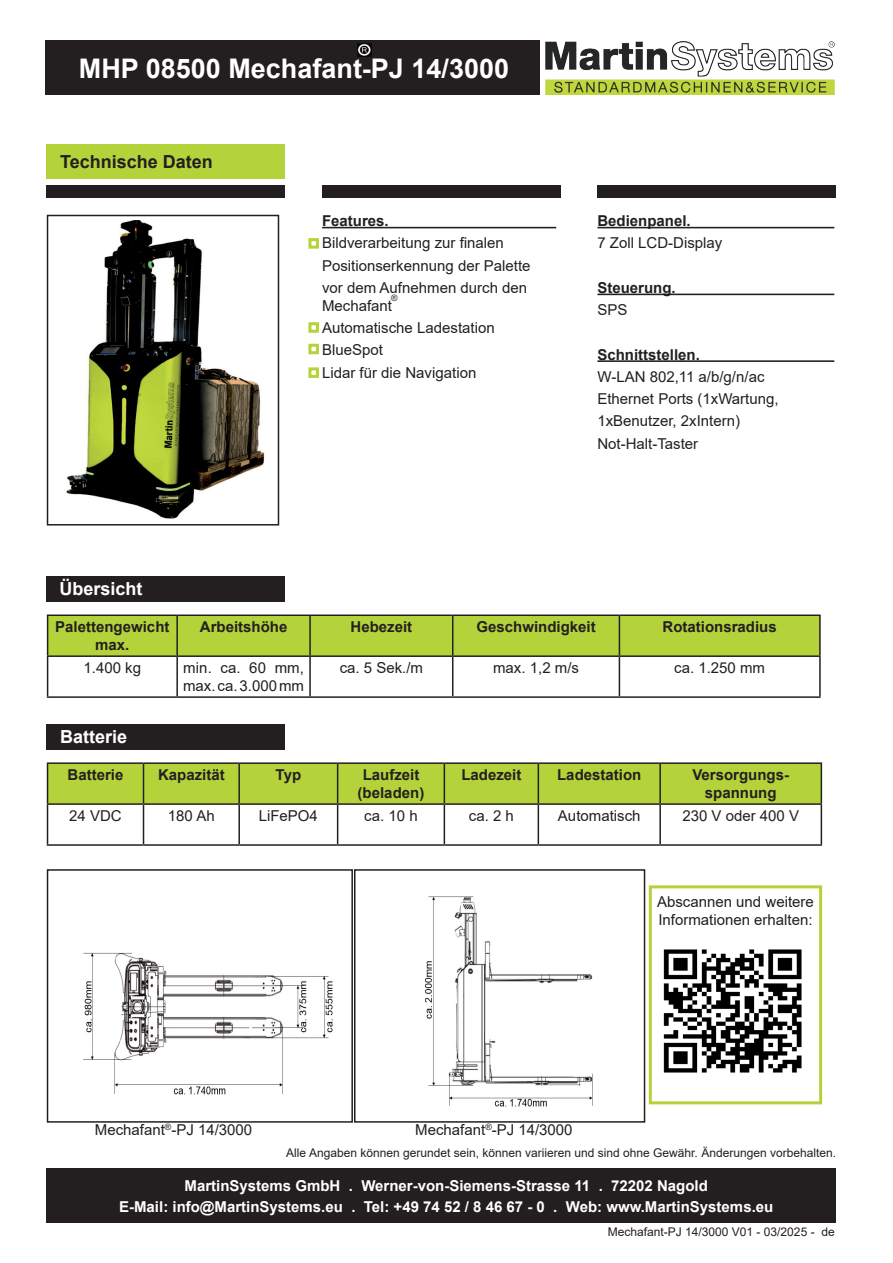
<style>
.page{position:relative;width:893px;height:1263px;background:#fff}
.page>*{position:absolute;margin:0;border:0;box-sizing:border-box;transform-origin:0 0}
.t1{font:700 27px "Arial";color:#fff}
.t2{font:700 18px "Arial";color:#fff}
.t3{font:700 18px "Arial";color:#231f20}
.t4{font:15px/22.2px "Arial";color:#231f20}
.t5{font:700 15px/18px "Arial";color:#231f20;text-align:center}
.t6{font:700 15px/21px "Arial";color:#fff;text-align:center}
.t7{font:12px "Arial";color:#231f20}
.t8{font:8.7px "Arial";color:#231f20}
</style>
<div class="page">
<div style="left:47px;top:145px;width:238px;height:34px;background:#b4d33b"></div>
<div style="left:322px;top:185px;width:238px;height:13px;background:#231f20"></div>
<div style="left:597px;top:185px;width:239px;height:13px;background:#231f20"></div>
<div style="left:47px;top:185px;width:238px;height:13px;background:#231f20"></div>
<hr style="left:597px;top:227px;width:237px;height:1px;background:#231f20">
<hr style="left:597px;top:294px;width:237px;height:1px;background:#231f20">
<hr style="left:597px;top:360px;width:237px;height:2px;background:#231f20">
<hr style="left:322px;top:227px;width:234px;height:1px;background:#231f20">
<div style="left:47px;top:724px;width:238px;height:25px;background:#231f20"></div>
<div style="left:48px;top:616px;width:771px;height:39px;background:#b4d33b"></div>
<hr style="left:47px;top:614px;width:130px;height:2px;background:#231f20">
<hr style="left:47px;top:616px;width:1px;height:39px;background:#231f20">
<hr style="left:177px;top:614px;width:133px;height:2px;background:#231f20">
<hr style="left:176px;top:616px;width:2px;height:39px;background:#231f20">
<hr style="left:310px;top:614px;width:143px;height:2px;background:#231f20">
<hr style="left:309px;top:616px;width:2px;height:39px;background:#231f20">
<hr style="left:453px;top:614px;width:166px;height:2px;background:#231f20">
<hr style="left:452px;top:616px;width:1px;height:39px;background:#231f20">
<hr style="left:619px;top:614px;width:202px;height:2px;background:#231f20">
<hr style="left:619px;top:616px;width:1px;height:39px;background:#231f20">
<hr style="left:819px;top:616px;width:2px;height:39px;background:#231f20">
<hr style="left:47px;top:655px;width:130px;height:2px;background:#231f20">
<hr style="left:47px;top:657px;width:1px;height:39px;background:#231f20">
<hr style="left:177px;top:655px;width:133px;height:2px;background:#231f20">
<hr style="left:176px;top:657px;width:2px;height:39px;background:#231f20">
<hr style="left:310px;top:655px;width:143px;height:2px;background:#231f20">
<hr style="left:309px;top:657px;width:2px;height:39px;background:#231f20">
<hr style="left:453px;top:655px;width:166px;height:2px;background:#231f20">
<hr style="left:452px;top:657px;width:1px;height:39px;background:#231f20">
<hr style="left:619px;top:655px;width:202px;height:2px;background:#231f20">
<hr style="left:619px;top:657px;width:1px;height:39px;background:#231f20">
<hr style="left:819px;top:657px;width:2px;height:39px;background:#231f20">
<hr style="left:47px;top:696px;width:130px;height:2px;background:#231f20">
<hr style="left:177px;top:696px;width:133px;height:2px;background:#231f20">
<hr style="left:310px;top:696px;width:143px;height:2px;background:#231f20">
<hr style="left:453px;top:696px;width:166px;height:2px;background:#231f20">
<hr style="left:619px;top:696px;width:202px;height:2px;background:#231f20">
<div style="left:48px;top:764px;width:773px;height:39px;background:#b4d33b"></div>
<hr style="left:47px;top:762px;width:97px;height:2px;background:#231f20">
<hr style="left:47px;top:764px;width:1px;height:39px;background:#231f20">
<hr style="left:144px;top:762px;width:95px;height:2px;background:#231f20">
<hr style="left:143px;top:764px;width:1px;height:39px;background:#231f20">
<hr style="left:239px;top:762px;width:99px;height:2px;background:#231f20">
<hr style="left:238px;top:764px;width:2px;height:39px;background:#231f20">
<hr style="left:338px;top:762px;width:106px;height:2px;background:#231f20">
<hr style="left:337px;top:764px;width:1px;height:39px;background:#231f20">
<hr style="left:444px;top:762px;width:94px;height:2px;background:#231f20">
<hr style="left:444px;top:764px;width:1px;height:39px;background:#231f20">
<hr style="left:538px;top:762px;width:122px;height:2px;background:#231f20">
<hr style="left:538px;top:764px;width:1px;height:39px;background:#231f20">
<hr style="left:660px;top:762px;width:162px;height:2px;background:#231f20">
<hr style="left:659px;top:764px;width:2px;height:39px;background:#231f20">
<hr style="left:821px;top:764px;width:1px;height:39px;background:#231f20">
<hr style="left:47px;top:803px;width:97px;height:2px;background:#231f20">
<hr style="left:47px;top:805px;width:1px;height:39px;background:#231f20">
<hr style="left:144px;top:803px;width:95px;height:2px;background:#231f20">
<hr style="left:143px;top:805px;width:1px;height:39px;background:#231f20">
<hr style="left:239px;top:803px;width:99px;height:2px;background:#231f20">
<hr style="left:238px;top:805px;width:2px;height:39px;background:#231f20">
<hr style="left:338px;top:803px;width:106px;height:2px;background:#231f20">
<hr style="left:337px;top:805px;width:1px;height:39px;background:#231f20">
<hr style="left:444px;top:803px;width:94px;height:2px;background:#231f20">
<hr style="left:444px;top:805px;width:1px;height:39px;background:#231f20">
<hr style="left:538px;top:803px;width:122px;height:2px;background:#231f20">
<hr style="left:538px;top:805px;width:1px;height:39px;background:#231f20">
<hr style="left:660px;top:803px;width:162px;height:2px;background:#231f20">
<hr style="left:659px;top:805px;width:2px;height:39px;background:#231f20">
<hr style="left:821px;top:805px;width:1px;height:39px;background:#231f20">
<hr style="left:47px;top:844px;width:97px;height:2px;background:#231f20">
<hr style="left:144px;top:844px;width:95px;height:2px;background:#231f20">
<hr style="left:239px;top:844px;width:99px;height:2px;background:#231f20">
<hr style="left:338px;top:844px;width:106px;height:2px;background:#231f20">
<hr style="left:444px;top:844px;width:94px;height:2px;background:#231f20">
<hr style="left:538px;top:844px;width:122px;height:2px;background:#231f20">
<hr style="left:660px;top:844px;width:162px;height:2px;background:#231f20">
<div style="left:45px;top:40px;width:495px;height:55px;background:#231f20"></div>
<img style="left:545px;top:41px;width:290px;height:54px">
<div style="left:47px;top:1168px;width:789px;height:55px;background:#231f20"></div>
<div style="left:649px;top:885px;width:173px;height:219px;border:3px solid #b4d33b"></div>
<img style="left:663px;top:949px;width:139px;height:124px">
<img style="left:425px;top:896px;width:168px;height:211px">
<div style="left:354px;top:869px;width:291px;height:254px;border:2px solid #231f20"></div>
<img style="left:83px;top:952px;width:250px;height:143px">
<div style="left:47px;top:869px;width:306px;height:254px;border:2px solid #231f20"></div>
<div style="left:47px;top:576px;width:238px;height:26px;background:#231f20"></div>
<div style="left:47px;top:215px;width:232px;height:310px;border:2px solid #231f20"></div>
<img style="left:66px;top:220px;width:199px;height:299px">
<svg style="left:358px;top:44px;width:13px;height:13px"></svg>
<div style="left:308px;top:238px;width:11px;height:11px;border:3px solid #b4d33b"></div>
<div style="left:308px;top:322px;width:11px;height:11px;border:3px solid #b4d33b"></div>
<div style="left:308px;top:367px;width:11px;height:11px;border:3px solid #b4d33b"></div>
<div style="left:308px;top:344px;width:11px;height:10px;border:3px solid #b4d33b"></div>
<h1 class="t1" style="left:79px;top:49px;width:432px">MHP 08500 Mechafant-PJ 14/3000</h1>
<p class="t3" style="left:60px;top:149px;width:154px">Technische Daten</p>
<p class="t2" style="left:60px;top:576px;width:85px">Übersicht</p>
<p class="t5" style="left:322px;top:212px;width:68px">Features.</p>
<p class="t4" style="left:322px;top:232px;width:210px">Bildverarbeitung zur finalen<br>Positionserkennung der Palette vor dem Aufnehmen durch den</p>
<p class="t4" style="left:322px;top:294px;width:174px">Mechafant<br>Automatische Ladestation<br>BlueSpot<br>Lidar für die Navigation</p>
<p class="t8" style="left:391px;top:292px;width:8px">®</p>
<p class="t5" style="left:597px;top:212px;width:95px">Bedienpanel.</p>
<p class="t4" style="left:597px;top:232px;width:127px">7 Zoll LCD-Display</p>
<p class="t5" style="left:597px;top:279px;width:80px">Steuerung.</p>
<p class="t4" style="left:597px;top:299px;width:32px">SPS</p>
<p class="t5" style="left:597px;top:345px;width:104px">Schnittstellen.</p>
<p class="t4" style="left:597px;top:365px;width:183px">W-LAN 802,11 a/b/g/n/ac<br>Ethernet Ports (1xWartung,<br>1xBenutzer, 2xIntern)<br>Not-Halt-Taster</p>
<p class="t5" style="left:55px;top:618px;width:116px">Palettengewicht max.</p>
<p class="t5" style="left:200px;top:618px;width:89px">Arbeitshöhe</p>
<p class="t5" style="left:351px;top:618px;width:63px">Hebezeit</p>
<p class="t5" style="left:476px;top:618px;width:121px">Geschwindigkeit</p>
<p class="t5" style="left:663px;top:618px;width:116px">Rotationsradius</p>
<p class="t4" style="left:84px;top:657px;width:59px">1.400 kg</p>
<p class="t4" style="left:183px;top:659px;width:122px;line-height:18px">min. ca. 60 mm, max. ca. 3.000 mm</p>
<p class="t4" style="left:340px;top:657px;width:85px">ca. 5 Sek./m</p>
<p class="t4" style="left:493px;top:657px;width:87px">max. 1,2 m/s</p>
<p class="t4" style="left:674px;top:657px;width:92px">ca. 1.250 mm</p>
<p class="t2" style="left:60px;top:723px;width:69px">Batterie</p>
<p class="t5" style="left:68px;top:766px;width:57px">Batterie</p>
<p class="t5" style="left:158px;top:766px;width:68px">Kapazität</p>
<p class="t5" style="left:276px;top:766px;width:27px">Typ</p>
<p class="t5" style="left:358px;top:766px;width:68px">Laufzeit (beladen)</p>
<p class="t5" style="left:461px;top:766px;width:62px">Ladezeit</p>
<p class="t5" style="left:557px;top:766px;width:86px">Ladestation</p>
<p class="t5" style="left:692px;top:766px;width:98px">Versorgungs&shy;spannung</p>
<p class="t4" style="left:69px;top:804px;width:54px">24 VDC</p>
<p class="t4" style="left:168px;top:804px;width:48px">180 Ah</p>
<p class="t4" style="left:259px;top:804px;width:61px">LiFePO4</p>
<p class="t4" style="left:364px;top:804px;width:55px">ca. 10 h</p>
<p class="t4" style="left:469px;top:804px;width:47px">ca. 2 h</p>
<p class="t4" style="left:558px;top:804px;width:84px">Automatisch</p>
<p class="t4" style="left:682px;top:804px;width:118px">230 V oder 400 V</p>
<p class="t4" style="left:95px;top:1118px;width:159px">Mechafant<sup>®</sup>-PJ 14/3000</p>
<p class="t4" style="left:415px;top:1118px;width:159px">Mechafant<sup>®</sup>-PJ 14/3000</p>
<p class="t4" style="left:657px;top:892px;width:158px;line-height:18px">Abscannen und weitere<br>Informationen erhalten:</p>
<p class="t7" style="left:286px;top:1145px;width:551px">Alle Angaben können gerundet sein, können variieren und sind ohne Gewähr. Änderungen vorbehalten.</p>
<p class="t6" style="left:119px;top:1175px;width:656px">MartinSystems GmbH . Werner-von-Siemens-Strasse 11 . 72202 Nagold<br>E-Mail: info@MartinSystems.eu . Tel: +49 74 52 / 8 46 67 - 0 . Web: www.MartinSystems.eu</p>
<p class="t7" style="left:608px;top:1223px;width:228px">Mechafant-PJ 14/3000 V01 - 03/2025 - de</p>
</div>
